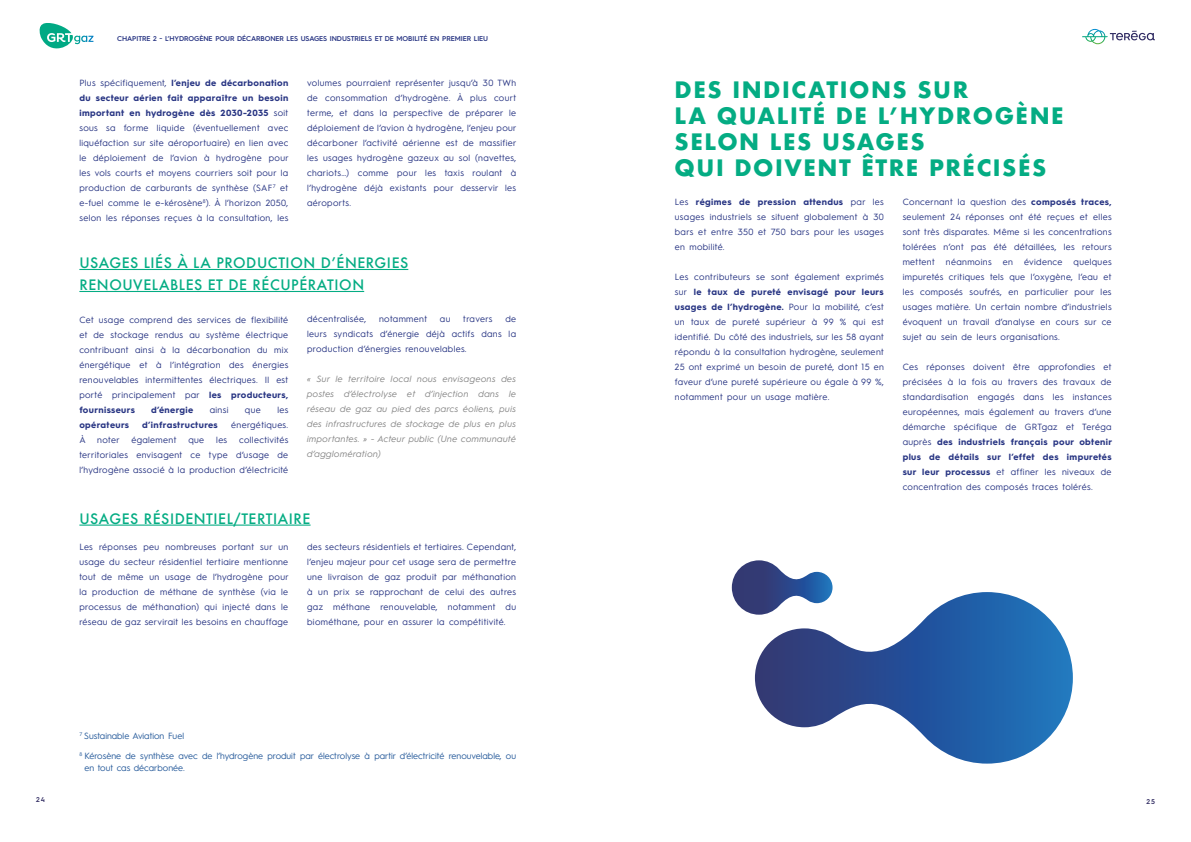
<style>
.page{position:relative;width:1191px;height:842px;background:#fff}
.page>*{position:absolute;margin:0;border:0;box-sizing:border-box;transform-origin:0 0}
.t1{font:700 22px/26px "Futura";letter-spacing:.07em;color:#04ac83}
.t2{font:500 14px/22px "Futura";letter-spacing:.04em;color:#04ac83}
.t3{font:9px/15px "Hurme Geometric Sans 1";letter-spacing:.04em;color:#283583;text-align:justify}
.t4{font:italic 9px/15px "Hurme Geometric Sans 1";letter-spacing:.04em;color:#878787;text-align:justify}
.t5{font:9px/12px "Hurme Geometric Sans 1";color:#275b9b}
.t6{font:700 9px "Hurme Geometric Sans 1";letter-spacing:.04em;color:#283583}
.t7{font:600 7px "Hurme Geometric Sans 4";letter-spacing:-.01em;color:#283583}
.t8{font:600 7px "Hurme Geometric Sans 4";color:#312c62}
.s1{font-weight:700}
</style>
<div class="page">
<svg style="left:39px;top:23px;width:54px;height:26px"></svg>
<svg style="left:1082px;top:29px;width:73px;height:15px"></svg>
<hr style="left:79px;top:269px;width:329px;height:1px;background:#04ac83">
<hr style="left:79px;top:291px;width:285px;height:1px;background:#04ac83">
<hr style="left:79px;top:524px;width:231px;height:2px;background:#04ac83">
<svg style="left:732px;top:560px;width:100px;height:55px"></svg>
<svg style="left:755px;top:592px;width:317px;height:172px"></svg>
<p class="t7" style="left:117px;top:34px;width:372px">CHAPITRE 2 - L’HYDROGÈNE POUR DÉCARBONER LES USAGES INDUSTRIELS ET DE MOBILITÉ EN PREMIER LIEU</p>
<p class="t3" style="left:79px;top:75px;width:211px">Plus spécifiquement, <span class="s1">l’enjeu de décarbonation du secteur aérien fait apparaître un besoin important en hydrogène dès 2030-2035</span> soit sous sa forme liquide (éventuellement avec liquéfaction sur site aéroportuaire) en lien avec le déploiement de l’avion à hydrogène pour les vols courts et moyens courriers soit pour la production de carburants de synthèse (SAF<sup>7</sup> et e-fuel comme le e-kérosène<sup>8</sup>). À l’horizon 2050, selon les réponses reçues à la consultation, les</p>
<p class="t3" style="left:307px;top:75px;width:211px">volumes pourraient représenter jusqu’à 30 TWh de consommation d’hydrogène. À plus court terme, et dans la perspective de préparer le déploiement de l’avion à hydrogène, l’enjeu pour décarboner l’activité aérienne est de massifier les usages hydrogène gazeux au sol (navettes, chariots…) comme pour les taxis roulant à l’hydrogène déjà existants pour desservir les aéroports.</p>
<h2 class="t2" style="left:79px;top:252px;width:330px">USAGES LIÉS À LA PRODUCTION D’ÉNERGIES<br>RENOUVELABLES ET DE RÉCUPÉRATION</h2>
<p class="t3" style="left:79px;top:312px;width:211px">Cet usage comprend des services de flexibilité et de stockage rendus au système électrique contribuant ainsi à la décarbonation du mix énergétique et à l’intégration des énergies renouvelables intermittentes électriques. Il est porté principalement par <span class="s1">les producteurs, fournisseurs</span></p>
<p class="t3" style="left:307px;top:311px;width:210px;text-indent:198px">de leurs syndicats d’énergie déjà actifs dans la production d’énergies renouvelables.</p>
<p class="t4" style="left:307px;top:371px;width:210px">« Sur le territoire local nous envisageons des postes d’électrolyse et d’injection dans le réseau de gaz au pied des parcs éoliens, puis des infrastructures de stockage de plus en plus importantes. » - Acteur public (Une communauté d’agglomération)</p>
<p class="t3" style="left:307px;top:311px;width:60px">décentralisée,</p>
<p class="t3" style="left:379px;top:311px;width:49px">notamment</p>
<p class="t3" style="left:440px;top:311px;width:12px">au</p>
<p class="t3" style="left:463px;top:311px;width:31px">travers</p>
<p class="t6" style="left:151px;top:403px;width:44px">d’énergie</p>
<p class="t3" style="left:210px;top:402px;width:20px">ainsi</p>
<p class="t3" style="left:245px;top:402px;width:17px">que</p>
<p class="t3" style="left:277px;top:402px;width:12px">les</p>
<p class="t6" style="left:79px;top:418px;width:51px">opérateurs</p>
<p class="t6" style="left:142px;top:418px;width:77px">d’infrastructures</p>
<p class="t3" style="left:231px;top:417px;width:59px">énergétiques.</p>
<p class="t3" style="left:79px;top:432px;width:8px">À</p>
<p class="t3" style="left:97px;top:432px;width:24px">noter</p>
<p class="t3" style="left:131px;top:432px;width:47px">également</p>
<p class="t3" style="left:188px;top:432px;width:17px">que</p>
<p class="t3" style="left:216px;top:432px;width:12px">les</p>
<p class="t3" style="left:79px;top:432px;width:210px;text-indent:160px">collectivités territoriales envisagent ce type d’usage de l’hydrogène associé à la production d’électricité</p>
<h2 class="t2" style="left:79px;top:507px;width:233px">USAGES RÉSIDENTIEL/TERTIAIRE</h2>
<p class="t3" style="left:79px;top:538px;width:211px">Les réponses peu nombreuses portant sur un usage du secteur résidentiel tertiaire mentionne tout de même un usage de l’hydrogène pour la production de méthane de synthèse (via le processus de méthanation) qui injecté dans le réseau de gaz servirait les besoins en chauffage</p>
<p class="t3" style="left:307px;top:538px;width:210px">des secteurs résidentiels et tertiaires. Cependant, l’enjeu majeur pour cet usage sera de permettre une livraison de gaz produit par méthanation à un prix se rapprochant de celui des autres gaz méthane renouvelable, notamment du biométhane, pour en assurer la compétitivité.</p>
<p class="t5" style="left:79px;top:729px;width:106px"><sup>7</sup> Sustainable Aviation Fuel</p>
<p class="t5" style="left:84px;top:749px;width:433px;text-indent:-5px"><sup>8</sup> Kérosène de synthèse avec de l’hydrogène produit par électrolyse à partir d’électricité renouvelable, ou en tout cas décarbonée.</p>
<h1 class="t1" style="left:674px;top:76px;width:391px">DES INDICATIONS SUR<br>LA QUALITÉ DE L’HYDROGÈNE<br>SELON LES USAGES<br>QUI DOIVENT ÊTRE PRÉCISÉS</h1>
<p class="t3" style="left:675px;top:194px;width:210px">Les <span class="s1">régimes de pression attendus</span> par les usages industriels se situent globalement à 30 bars et entre 350 et 750 bars pour les usages en mobilité.</p>
<p class="t3" style="left:675px;top:269px;width:210px">Les contributeurs se sont également exprimés sur <span class="s1">le taux de pureté envisagé pour leurs usages de l’hydrogène.</span> Pour la mobilité, c’est un taux de pureté supérieur à 99 % qui est identifié. Du côté des industriels, sur les 58 ayant répondu à la consultation hydrogène, seulement 25 ont exprimé un besoin de pureté, dont 15 en faveur d’une pureté supérieure ou égale à 99 %, notamment pour un usage matière.</p>
<p class="t3" style="left:902px;top:194px;width:210px">Concernant la question des <span class="s1">composés traces, </span>seulement 24 réponses ont été reçues et elles sont très disparates. Même si les concentrations tolérées n’ont pas été détaillées, les retours mettent néanmoins en évidence quelques impuretés critiques tels que l’oxygène, l’eau et les composés soufrés, en particulier pour les usages matière. Un certain nombre d’industriels évoquent un travail d’analyse en cours sur ce sujet au sein de leurs organisations.</p>
<p class="t3" style="left:902px;top:359px;width:211px">Ces réponses doivent être approfondies et précisées à la fois au travers des travaux de standardisation engagés dans les instances européennes, mais également au travers d’une démarche spécifique de GRTgaz et Teréga auprès <span class="s1">des industriels français pour obtenir plus de détails sur l’effet des impuretés sur leur processus</span> et affiner les niveaux de concentration des composés traces tolérés.</p>
<p class="t8" style="left:36px;top:795px;width:10px">24</p>
<p class="t8" style="left:1146px;top:796px;width:10px">25</p>
</div>
